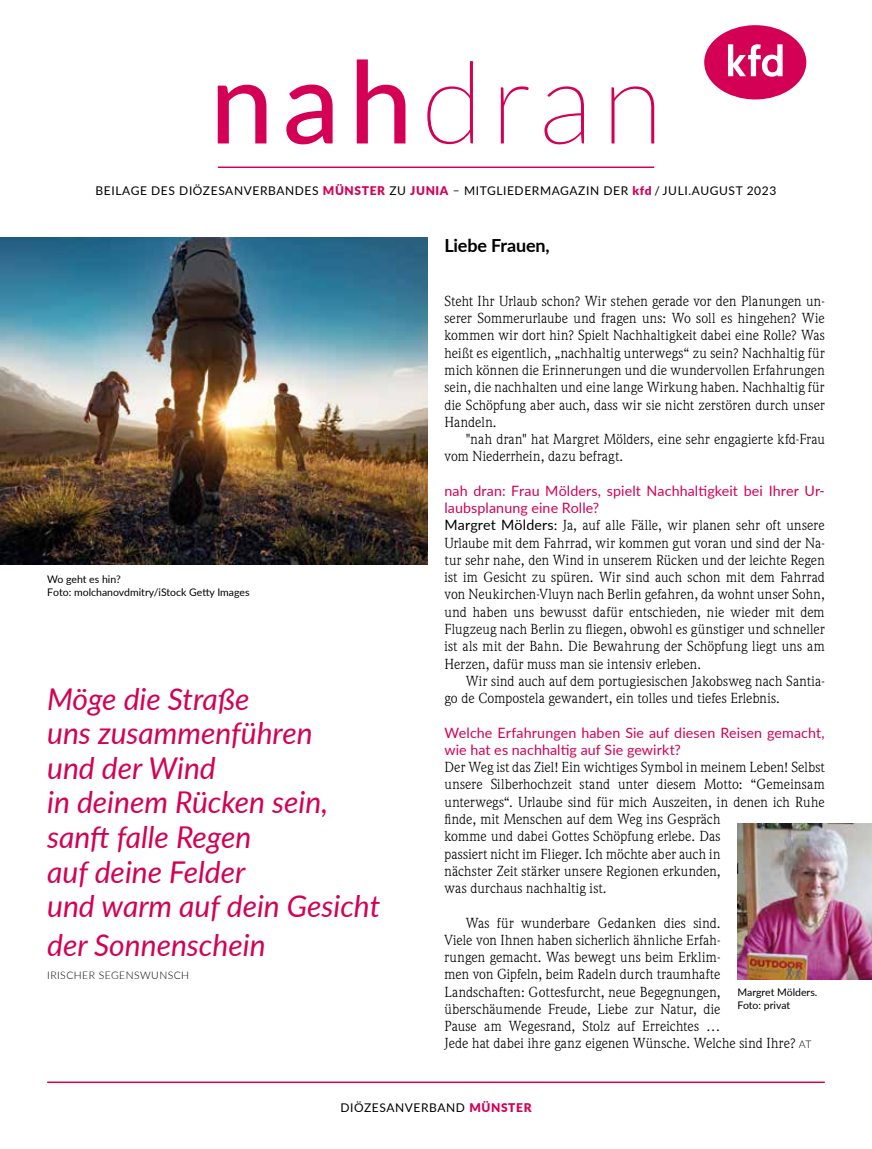
<style>
.page{position:relative;width:872px;height:1149px;background:#fff}
.page>*{position:absolute;margin:0;border:0;box-sizing:border-box;transform-origin:0 0}
.t1{font:italic 30px/34.5px "Lato";color:#d40055}
.t2{font:700 18px "Lato";letter-spacing:-.01em;color:#000}
.t3{font:14.25px/17.2px "Weidemann Std";letter-spacing:.005em;color:#000}
.t4{font:14.25px/17.2px "Lato";letter-spacing:.005em;color:#d40055}
.t5{font:12px "Lato";letter-spacing:.05em;color:#000}
.t6{font:10.5px/13.5px "Lato";color:#000}
.t7{font:300 10.5px "Lato";letter-spacing:.04em;color:#000}
.s1{font-weight:900;color:#d40055}
.s2{font-family:"Lato"}
.s3{font-family:"Lato";font-weight:300;font-size:10.5px}
</style>
<div class="page">
<hr style="left:218px;top:166px;width:436px;height:2px;background:#d40055">
<svg style="left:218px;top:59px;width:436px;height:85px"></svg>
<hr style="left:47px;top:1081px;width:777px;height:1px;background:#d40055">
<svg style="left:704px;top:25px;width:102px;height:74px"></svg>
<img style="left:0;top:237px;width:427px;height:327px">
<img style="left:737px;top:823px;width:135px;height:155px">
<p class="t5" style="left:96px;top:182px;width:682px">BEILAGE DES DIÖZESANVERBANDES <span class="s1">MÜNSTER</span> ZU <span class="s1">JUNIA</span> – MITGLIEDERMAGAZIN DER <span class="s1">kfd</span> / JULI.AUGUST 2023</p>
<p class="t6" style="left:47px;top:571px;width:204px">Wo geht es hin?<br>Foto: molchanovdmitry/iStock Getty Images</p>
<h1 class="t1" style="left:47px;top:680px;width:335px">Möge die Straße<br>uns zusammenführen<br>und der Wind<br>in deinem Rücken sein, sanft falle Regen<br>auf deine Felder<br>und warm auf dein Gesicht</h1>
<h1 class="t1" style="left:47px;top:926px;width:220px">der Sonnenschein</h1>
<p class="t7" style="left:47px;top:967px;width:143px">IRISCHER SEGENSWUNSCH</p>
<p class="t2" style="left:444px;top:232px;width:107px">Liebe Frauen,</p>
<p class="t3" style="left:444px;top:292px;width:382px;text-align:justify">Steht Ihr Urlaub schon? Wir stehen gerade vor den Planungen un&shy;serer Sommerurlaube und fragen uns: Wo soll es hingehen? Wie kommen wir dort hin? Spielt Nachhaltigkeit dabei eine Rolle? Was heißt es eigentlich, „nachhaltig unterwegs“ zu sein? Nachhaltig für mich können die Erinnerungen und die wundervollen Erfahrungen sein, die nachhalten und eine lange Wirkung haben. Nachhaltig für die Schöpfung aber auch, dass wir sie nicht zerstören durch unser Handeln.</p>
<p class="t3" style="left:444px;top:430px;width:382px;text-indent:21px">"nah dran" hat Margret Mölders, eine sehr engagierte kfd-Frau vom Niederrhein, dazu befragt.</p>
<p class="t4" style="left:444px;top:481px;width:382px">nah dran: Frau Mölders, spielt Nachhaltigkeit bei Ihrer Ur&shy;laubsplanung eine Rolle?</p>
<p class="t3" style="left:444px;top:516px;width:382px;text-align:justify"><span class="s2">Margret Mölders</span>: Ja, auf alle Fälle, wir planen sehr oft unsere Urlaube mit dem Fahrrad, wir kommen gut voran und sind der Na&shy;tur sehr nahe, den Wind in unserem Rücken und der leichte Regen ist im Gesicht zu spüren. Wir sind auch schon mit dem Fahrrad von Neukirchen-Vluyn nach Berlin gefahren, da wohnt unser Sohn, und haben uns bewusst dafür entschieden, nie wieder mit dem Flugzeug nach Berlin zu fliegen, obwohl es günstiger und schneller ist als mit der Bahn. Die Bewahrung der Schöpfung liegt uns am Herzen, dafür muss man sie intensiv erleben.</p>
<p class="t3" style="left:444px;top:671px;width:382px;text-indent:21px">Wir sind auch auf dem portugiesischen Jakobsweg nach Santia&shy;go de Compostela gewandert, ein tolles und tiefes Erlebnis.</p>
<p class="t4" style="left:444px;top:723px;width:382px">Welche Erfahrungen haben Sie auf diesen Reisen gemacht, wie hat es nachhaltig auf Sie gewirkt?</p>
<p class="t3" style="left:444px;top:758px;width:382px">Der Weg ist das Ziel! Ein wichtiges Symbol in meinem Leben! Selbst unsere Silberhochzeit stand unter diesem Motto: “Gemeinsam unterwegs“. Urlaube sind für mich Auszeiten, in denen ich Ruhe finde, mit Menschen auf dem Weg ins Gespräch<br>komme und dabei Gottes Schöpfung erlebe. Das<br>passiert nicht im Flieger. Ich möchte aber auch in<br>nächster Zeit stärker unsere Regionen erkunden,<br>was durchaus nachhaltig ist.</p>
<p class="t3" style="left:444px;top:913px;width:368px;text-indent:21px">Was für wunderbare Gedanken dies sind.<br>Viele von Ihnen haben sicherlich ähnliche Erfah-<br>rungen gemacht. Was bewegt uns beim Erklim-<br>men von Gipfeln, beim Radeln durch traumhafte<br>Landschaften: Gottesfurcht, neue Begegnungen, überschäumende Freude, Liebe zur Natur, die<br>Pause am Wegesrand, Stolz auf Erreichtes …<br>Jede hat dabei ihre ganz eigenen Wünsche. Welche sind Ihre? <span class="s3">AT</span></p>
<p class="t6" style="left:737px;top:985px;width:81px;line-height:12.8px">Margret Mölders.<br>Foto: privat</p>
<p class="t5" style="left:340px;top:1098px;width:193px">DIÖZESANVERBAND <span class="s1">MÜNSTER</span></p>
</div>
